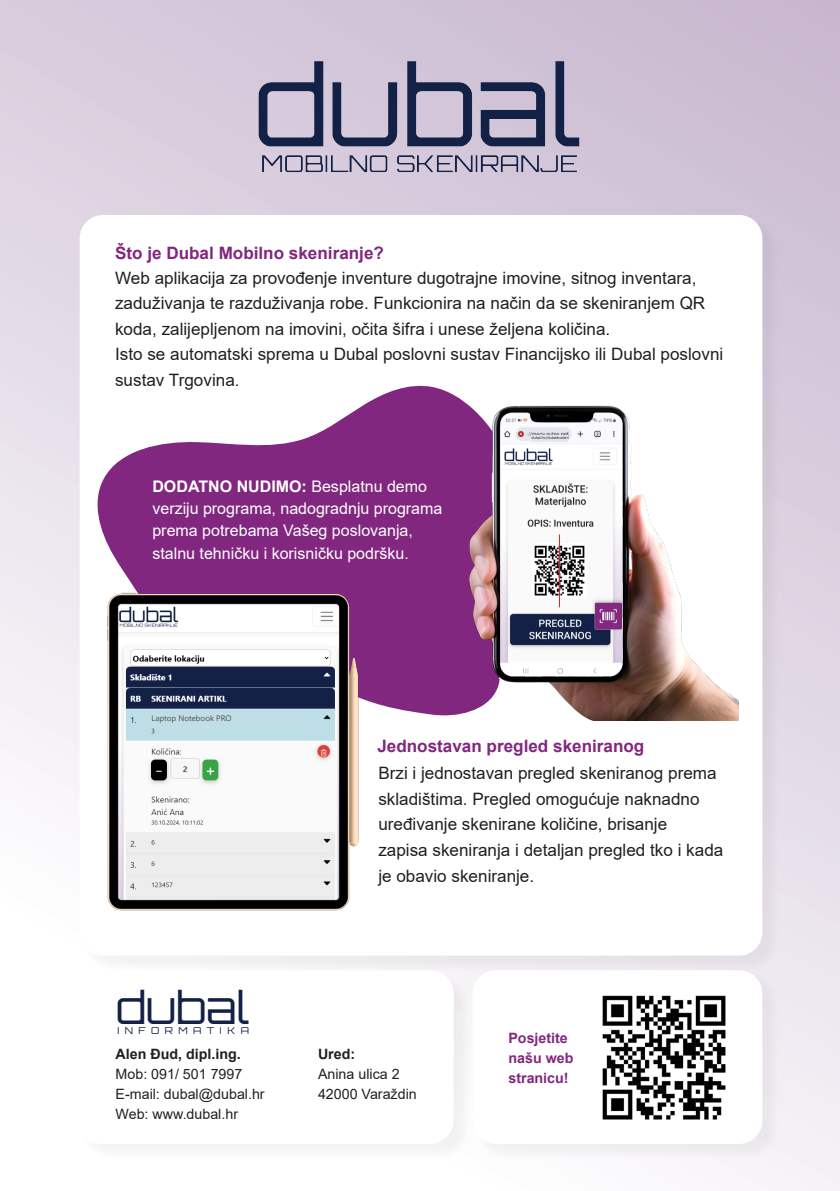
<style>
.page{position:relative;width:840px;height:1191px;background:#fff}
.page>*{position:absolute;margin:0;border:0;box-sizing:border-box;transform-origin:0 0}
.t1{font:44.6px "Orbitron";letter-spacing:-.015em;color:#132147}
.t2{font:17px/25.6px "Arial";color:#231f20}
.t3{font:700 17px "Arial";color:#82277f}
.t4{font:16px/22px "Arial";color:#fff}
.t5{font:14.2px "Arial";color:#231f20}
.t6{font:700 14.2px/20px "Arial";color:#82277f}
.t7{font:700 14.2px "Arial";color:#231f20}
.t8{font:9.6px "Orbitron";color:#132147;scale:1.05 1}
.t9{font:8px "Segoe UI Emoji";color:#505052}
.t10{font:4px "Segoe UI Emoji";color:#231f20}
.s1{font-weight:700}
</style>
<div class="page">
<div style="left:0;top:0;width:839px;height:1191px;background:linear-gradient(to bottom,#d0c2d6,#fff)"></div>
<img style="left:256px;top:52px;width:326px;height:125px">
<div style="left:82px;top:217px;width:697px;height:756px;background:#231f20;opacity:.05"></div>
<img style="left:80px;top:215px;width:682px;height:740px">
<svg style="left:91px;top:382px;width:293px;height:336px;fill:#82277f"></svg>
<div style="left:79px;top:973px;width:392px;height:188px;background:#f6f6f7"></div>
<div style="left:77px;top:970px;width:376px;height:174px;background:#fff;border-radius:23px"></div>
<div style="left:474px;top:973px;width:305px;height:188px;background:#231f20;opacity:.05"></div>
<div style="left:472px;top:970px;width:290px;height:174px;background:#fff;border-radius:23px"></div>
<img style="left:602px;top:995px;width:124px;height:125px">
<img style="left:384px;top:365px;width:354px;height:355px">
<div style="left:531px;top:435px;width:36px;height:6px;background:#e4e7f0"></div>
<img style="left:532px;top:543px;width:54px;height:54px">
<hr style="left:559px;top:534px;width:1px;height:73px;background:#d1232a">
<img style="left:103px;top:586px;width:261px;height:329px">
<div style="left:151px;top:715px;width:152px;height:12px;background:#c1dee6"></div>
<p class="t3" style="left:115px;top:241px;width:270px">Što je Dubal Mobilno skeniranje?</p>
<p class="t2" style="left:115px;top:265px;width:609px">Web aplikacija za provođenje inventure dugotrajne imovine, sitnog inventara, zaduživanja te razduživanja robe. Funkcionira na način da se skeniranjem QR koda, zalijepljenom na imovini, očita šifra i unese željena količina.<br>Isto se automatski sprema u Dubal poslovni sustav Financijsko ili Dubal poslovni sustav Trgovina.</p>
<p class="t4" style="left:152px;top:476px;width:291px"><span class="s1">DODATNO NUDIMO:</span> Besplatnu demo verziju programa, nadogradnju programa prema potrebama Vašeg poslovanja, stalnu tehničku i korisničku podršku.</p>
<p class="t9" style="left:184px;top:713px;width:27px">□▼ □□</p>
<p class="t10" style="left:549px;top:435px;width:13px">◆ ●❖</p>
<p class="t10" style="left:566px;top:435px;width:4px">■</p>
<p class="t1" style="left:117px;top:978px;width:134px">dubal</p>
<p class="t8" style="left:117px;top:1024px;width:127px">I N F O R M A T I K A</p>
<p class="t7" style="left:115px;top:1044px;width:126px">Alen Đud, dipl.ing.</p>
<p class="t5" style="left:115px;top:1064px;width:128px">Mob: 091/ 501 7997</p>
<p class="t5" style="left:115px;top:1084px;width:150px">E-mail: dubal@dubal.hr</p>
<p class="t5" style="left:115px;top:1104px;width:124px">Web: www.dubal.hr</p>
<p class="t3" style="left:377px;top:734px;width:268px">Jednostavan pregled skeniranog</p>
<p class="t2" style="left:378px;top:760px;width:346px">Brzi i jednostavan pregled skeniranog prema skladištima. Pregled omogućuje naknadno uređivanje skenirane količine, brisanje<br>zapisa skeniranja i detaljan pregled tko i kada je obavio skeniranje.</p>
<p class="t7" style="left:318px;top:1044px;width:39px">Ured:</p>
<p class="t5" style="left:318px;top:1064px;width:83px">Anina ulica 2</p>
<p class="t5" style="left:318px;top:1084px;width:100px">42000 Varaždin</p>
<p class="t6" style="left:508px;top:1028px;width:66px">Posjetite našu web stranicu!</p>
</div>
